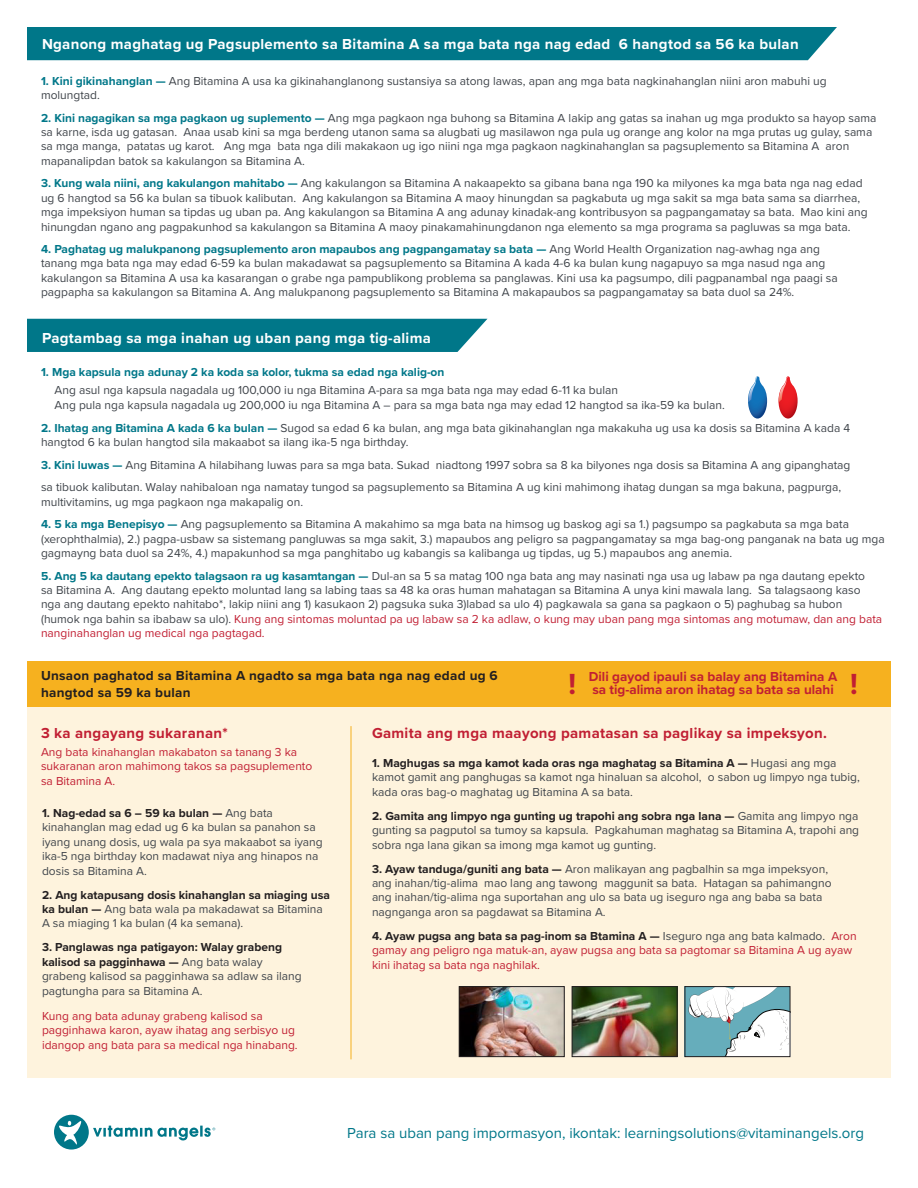
<style>
.page{position:relative;width:918px;height:1188px;background:#fff}
.page>*{position:absolute;margin:0;border:0;box-sizing:border-box;transform-origin:0 0}
.t1{font:700 30.15px "Proxima Nova";color:#c11f33}
.t2{font:700 15px "Proxima Nova";letter-spacing:.02em;color:#fff}
.t3{font:700 15px "Proxima Nova";letter-spacing:.02em;color:#c11f33}
.t4{font:15px "Proxima Nova";color:#007789}
.t5{font:700 13.5px/16.2px "Proxima Nova";letter-spacing:.02em;color:#231f20}
.t6{font:700 13.5px/13.2px "Proxima Nova";color:#c11f33}
.t7{font:12px/14.4px "Proxima Nova";color:#40454b}
.t8{font:12px/14.4px "Proxima Nova";color:#c11f33}
.t9{font:700 12px "Proxima Nova";color:#007789}
.s1{font-weight:700;color:#007789}
.s2{color:#c11f33}
.s3{font-weight:700;color:#231f20}
.s4{color:#40454b}
</style>
<div class="page">
<svg style="left:54px;top:1115px;width:161px;height:35px"></svg>
<div style="left:27px;top:27px;width:810px;height:33px;background:#007789"></div>
<div style="left:27px;top:319px;width:460px;height:33px;background:#007789"></div>
<div style="left:27px;top:661px;width:864px;height:417px;background:#fef3dd"></div>
<div style="left:27px;top:661px;width:864px;height:46px;background:#f6b11f"></div>
<hr style="left:351px;top:726px;width:1px;height:333px;background:#f6b11f">
<img style="left:461px;top:988px;width:101px;height:67px">
<div style="left:459px;top:986px;width:105px;height:71px;border:1px solid #231f20"></div>
<img style="left:574px;top:988px;width:101px;height:67px">
<div style="left:572px;top:986px;width:105px;height:71px;border:1px solid #231f20"></div>
<svg style="left:689px;top:988px;width:99px;height:67px;background:#b7d4da"></svg>
<div style="left:685px;top:986px;width:105px;height:71px;border:1px solid #231f20"></div>
<svg style="left:778px;top:376px;width:20px;height:43px"></svg>
<svg style="left:748px;top:376px;width:19px;height:43px"></svg>
<p class="t2" style="left:42px;top:33px;width:758px">Nganong maghatag ug Pagsuplemento sa Bitamina A sa mga bata nga nag edad 6 hangtod sa 56 ka bulan</p>
<p class="t7" style="left:41px;top:73px;width:787px"><span class="s1">1. Kini gikinahanglan —</span> Ang Bitamina A usa ka gikinahanglanong sustansiya sa atong lawas, apan ang mga bata nagkinahanglan niini aron mabuhi ug molungtad.</p>
<p class="t7" style="left:41px;top:110px;width:837px"><span class="s1">2. Kini nagagikan sa mga pagkaon ug suplemento —</span> Ang mga pagkaon nga buhong sa Bitamina A lakip ang gatas sa inahan ug mga produkto sa hayop sama sa karne, isda ug gatasan. Anaa usab kini sa mga berdeng utanon sama sa alugbati ug masilawon nga pula ug orange ang kolor na mga prutas ug gulay, sama sa mga manga, patatas ug karot. Ang mga bata nga dili makakaon ug igo niini nga mga pagkaon nagkinahanglan sa pagsuplemento sa Bitamina A aron mapanalipdan batok sa kakulangon sa Bitamina A.</p>
<p class="t7" style="left:41px;top:176px;width:828px"><span class="s1">3. Kung wala niini, ang kakulangon mahitabo —</span> Ang kakulangon sa Bitamina A nakaapekto sa gibana bana nga 190 ka milyones ka mga bata nga nag edad ug 6 hangtod sa 56 ka bulan sa tibuok kalibutan. Ang kakulangon sa Bitamina A maoy hinungdan sa pagkabuta ug mga sakit sa mga bata sama sa diarrhea, mga impeksiyon human sa tipdas ug uban pa. Ang kakulangon sa Bitamina A ang adunay kinadak-ang kontribusyon sa pagpangamatay sa bata. Mao kini ang hinungdan ngano ang pagpakunhod sa kakulangon sa Bitamina A maoy pinakamahinungdanon nga elemento sa mga programa sa pagluwas sa mga bata.</p>
<p class="t7" style="left:41px;top:241px;width:798px"><span class="s1">4. Paghatag ug malukpanong pagsuplemento aron mapaubos ang pagpangamatay sa bata —</span> Ang World Health Organization nag-awhag nga ang tanang mga bata nga may edad 6-59 ka bulan makadawat sa pagsuplemento sa Bitamina A kada 4-6 ka bulan kung nagapuyo sa mga nasud nga ang kakulangon sa Bitamina A usa ka kasarangan o grabe nga pampublikong problema sa panglawas. Kini usa ka pagsumpo, dili pagpanambal nga paagi sa pagpapha sa kakulangon sa Bitamina A. Ang malukpanong pagsuplemento sa Bitamina A makapaubos sa pagpangamatay sa bata duol sa 24%.</p>
<p class="t2" style="left:42px;top:326px;width:390px">Pagtambag sa mga inahan ug uban pang mga tig-alima</p>
<p class="t9" style="left:41px;top:364px;width:405px">1. Mga kapsula nga adunay 2 ka koda sa kolor, tukma sa edad nga kalig-on</p>
<p class="t7" style="left:55px;top:383px;width:565px">Ang asul nga kapsula nagadala ug 100,000 iu nga Bitamina A-para sa mga bata nga may edad 6-11 ka bulan</p>
<p class="t7" style="left:55px;top:398px;width:672px">Ang pula nga kapsula nagadala ug 200,000 iu nga Bitamina A – para sa mga bata nga may edad 12 hangtod sa ika-59 ka bulan.</p>
<p class="t7" style="left:41px;top:420px;width:811px"><span class="s1">2. Ihatag ang Bitamina A kada 6 ka bulan —</span> Sugod sa edad 6 ka bulan, ang mga bata gikinahanglan nga makakuha ug usa ka dosis sa Bitamina A kada 4 hangtod 6 ka bulan hangtod sila makaabot sa ilang ika-5 nga birthday.</p>
<p class="t7" style="left:41px;top:453px;width:811px;line-height:22.5px"><span class="s1">3. Kini luwas —</span> Ang Bitamina A hilabihang luwas para sa mga bata. Sukad niadtong 1997 sobra sa 8 ka bilyones nga dosis sa Bitamina A ang gipanghatag sa tibuok kalibutan. Walay nahibaloan nga namatay tungod sa pagsuplemento sa Bitamina A ug kini mahimong ihatag dungan sa mga bakuna, pagpurga,</p>
<p class="t7" style="left:41px;top:494px;width:264px">multivitamins, ug mga pagkaon nga makapalig on.</p>
<p class="t7" style="left:41px;top:517px;width:845px"><span class="s1">4. 5 ka mga Benepisyo —</span> Ang pagsuplemento sa Bitamina A makahimo sa mga bata na himsog ug baskog agi sa 1.) pagsumpo sa pagkabuta sa mga bata (xerophthalmia), 2.) pagpa-usbaw sa sistemang pangluwas sa mga sakit, 3.) mapaubos ang peligro sa pagpangamatay sa mga bag-ong panganak na bata ug mga gagmayng bata duol sa 24%, 4.) mapakunhod sa mga panghitabo ug kabangis sa kalibanga ug tipdas, ug 5.) mapaubos ang anemia.</p>
<p class="t7" style="left:41px;top:568px;width:843px"><span class="s1">5. Ang 5 ka dautang epekto talagsaon ra ug kasamtangan —</span> Dul-an sa 5 sa matag 100 nga bata ang may nasinati nga usa ug labaw pa nga dautang epekto<br>sa Bitamina A. Ang dautang epekto moluntad lang sa labing taas sa 48 ka oras human mahatagan sa Bitamina A unya kini mawala lang. Sa talagsaong kaso nga ang dautang epekto nahitabo*, lakip niini ang 1) kasukaon 2) pagsuka suka 3)labad sa ulo 4) pagkawala sa gana sa pagkaon o 5) paghubag sa hubon (humok nga bahin sa ibabaw sa ulo). <span class="s2">Kung ang sintomas moluntad pa ug labaw sa 2 ka adlaw, o kung may uban pang mga sintomas ang motumaw, dan ang bata nanginahanglan ug medical nga pagtagad.</span></p>
<p class="t5" style="left:41px;top:667px;width:458px">Unsaon paghatod sa Bitamina A ngadto sa mga bata nga nag edad ug 6 hangtod sa 59 ka bulan</p>
<p class="t6" style="left:589px;top:670px;width:250px">Dili gayod ipauli sa balay ang Bitamina A sa tig-alima aron ihatag sa bata sa ulahi</p>
<p class="t3" style="left:41px;top:722px;width:188px">3 ka angayang sukaranan*</p>
<p class="t8" style="left:41px;top:744px;width:273px">Ang bata kinahanglan makabaton sa tanang 3 ka sukaranan aron mahimong takos sa pagsuplemento sa Bitamina A.</p>
<p class="t7" style="left:42px;top:805px;width:282px"><span class="s3">1. Nag-edad sa 6 – 59 ka bulan —</span> Ang bata kinahanglan mag edad ug 6 ka bulan sa panahon sa iyang unang dosis, ug wala pa sya makaabot sa iyang ika-5 nga birthday kon madawat niya ang hinapos na dosis sa Bitamina A.</p>
<p class="t7" style="left:42px;top:887px;width:290px"><span class="s3">2. Ang katapusang dosis kinahanglan sa miaging usa ka bulan —</span> Ang bata wala pa makadawat sa Bitamina<br>A sa miaging 1 ka bulan (4 ka semana).</p>
<p class="t7" style="left:42px;top:940px;width:261px"><span class="s3">3. Panglawas nga patigayon: Walay grabeng kalisod sa pagginhawa —</span> Ang bata walay grabeng kalisod sa pagginhawa sa adlaw sa ilang pagtungha para sa Bitamina A.</p>
<p class="t8" style="left:42px;top:1008px;width:257px">Kung ang bata adunay grabeng kalisod sa pagginhawa karon, ayaw ihatag ang serbisyo ug idangop ang bata para sa medical nga hinabang.</p>
<p class="t1" style="left:568px;top:661px;width:9px">!</p>
<p class="t1" style="left:850px;top:661px;width:9px">!</p>
<p class="t3" style="left:372px;top:722px;width:457px">Gamita ang mga maayong pamatasan sa paglikay sa impeksyon.</p>
<p class="t7" style="left:372px;top:755px;width:489px"><span class="s3">1. Maghugas sa mga kamot kada oras nga maghatag sa Bitamina A —</span> Hugasi ang mga kamot gamit ang panghugas sa kamot nga hinaluan sa alcohol, o sabon ug limpyo nga tubig, kada oras bag-o maghatag ug Bitamina A sa bata.</p>
<p class="t7" style="left:372px;top:808px;width:489px;text-align:justify"><span class="s3">2. Gamita ang limpyo nga gunting ug trapohi ang sobra nga lana —</span> Gamita ang limpyo nga gunting sa pagputol sa tumoy sa kapsula. Pagkahuman maghatag sa Bitamina A, trapohi ang sobra nga lana gikan sa imong mga kamot ug gunting.</p>
<p class="t7" style="left:372px;top:861px;width:461px"><span class="s3">3. Ayaw tanduga/guniti ang bata —</span> Aron malikayan ang pagbalhin sa mga impeksyon, ang inahan/tig-alima mao lang ang tawong maggunit sa bata. Hatagan sa pahimangno ang inahan/tig-alima nga suportahan ang ulo sa bata ug iseguro nga ang baba sa bata nagnganga aron sa pagdawat sa Bitamina A.</p>
<p class="t8" style="left:372px;top:928px;width:486px"><span class="s3">4. Ayaw pugsa ang bata sa pag-inom sa Btamina A —</span> <span class="s4">Iseguro nga ang bata kalmado.</span> Aron gamay ang peligro nga matuk-an, ayaw pugsa ang bata sa pagtomar sa Bitamina A ug ayaw kini ihatag sa bata nga naghilak.</p>
<p class="t4" style="left:347px;top:1121px;width:518px">Para sa uban pang impormasyon, ikontak: learningsolutions@vitaminangels.org</p>
</div>
